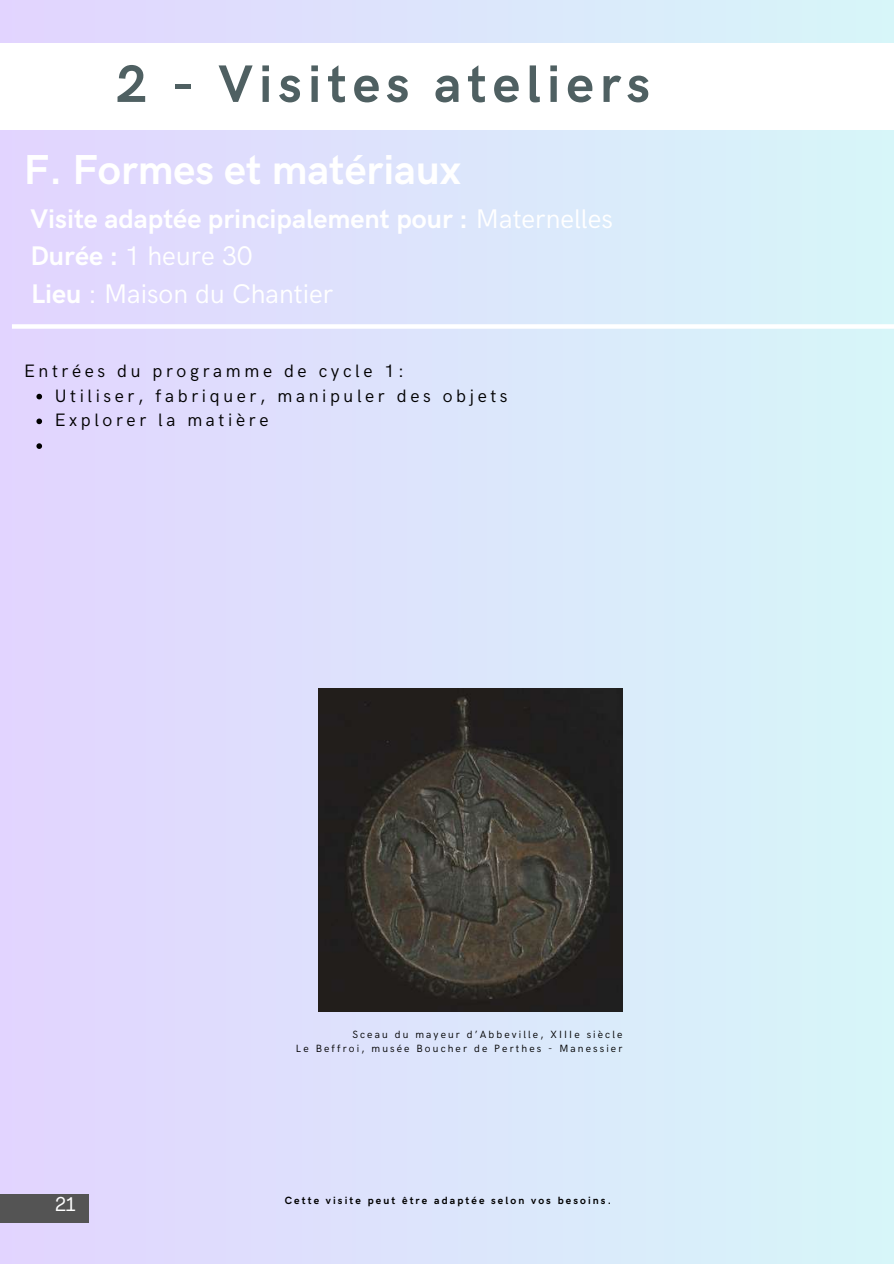
<style>
.page{position:relative;width:894px;height:1264px;background:#fff}
.page>*{position:absolute;margin:0;border:0;box-sizing:border-box;transform-origin:0 0}
.t1{font:700 52.8px "HK Grotesk";letter-spacing:.11em;color:#4f6062}
.t2{font:700 42px "HK Grotesk";color:#fff}
.t3{font:700 27px/37.2px "HK Grotesk";color:#fff}
.t4{font:19.5px "Agrandir";color:#fff}
.t5{font:18px/24.8px "HK Grotesk";letter-spacing:.2em;color:#000}
.t6{font:10.5px/14px "HK Grotesk";letter-spacing:.2em;color:#000;text-align:right}
.t7{font:700 10.5px "HK Grotesk";letter-spacing:.2em;color:#000}
.s1{font-weight:400}
</style>
<div class="page">
<div style="left:0;top:0;width:893px;height:1263px;background:linear-gradient(to right,#e2d4fe,#d6f6f8)"></div>
<div style="left:0;top:43px;width:893px;height:87px;background:#fff"></div>
<div style="left:0;top:1193px;width:89px;height:29px;background:#545454"></div>
<svg style="left:36px;top:394px;width:6px;height:5px"></svg>
<svg style="left:36px;top:418px;width:6px;height:6px"></svg>
<svg style="left:36px;top:443px;width:6px;height:6px"></svg>
<div style="left:12px;top:324px;width:881px;height:5px;background:#fff"></div>
<img style="left:319px;top:688px;width:303px;height:323px">
<h1 class="t1" style="left:116px;top:54px;width:535px">2 - Visites ateliers</h1>
<h2 class="t2" style="left:24px;top:147px;width:438px">F. Formes et matériaux</h2>
<h3 class="t3" style="left:30px;top:202px;width:583px">Visite adaptée principalement pour : <span class="s1">Maternelles<br></span>Durée : <span class="s1">1 heure 30<br></span>Lieu <span class="s1">: Maison du Chantier</span></h3>
<p class="t5" style="left:55px;top:359px;width:454px;text-indent:-31px">Entrées du programme de cycle 1:<br>Utiliser, fabriquer, manipuler des objets<br>Explorer la matière</p>
<p class="t4" style="left:55px;top:1196px;width:22px">21</p>
<p class="t6" style="left:296px;top:1027px;width:328px">Sceau du mayeur d’Abbeville, XIIIe siècle<br>Le Beffroi, musée Boucher de Perthes - Manessier</p>
<p class="t7" style="left:284px;top:1194px;width:328px">Cette visite peut être adaptée selon vos besoins.</p>
</div>
